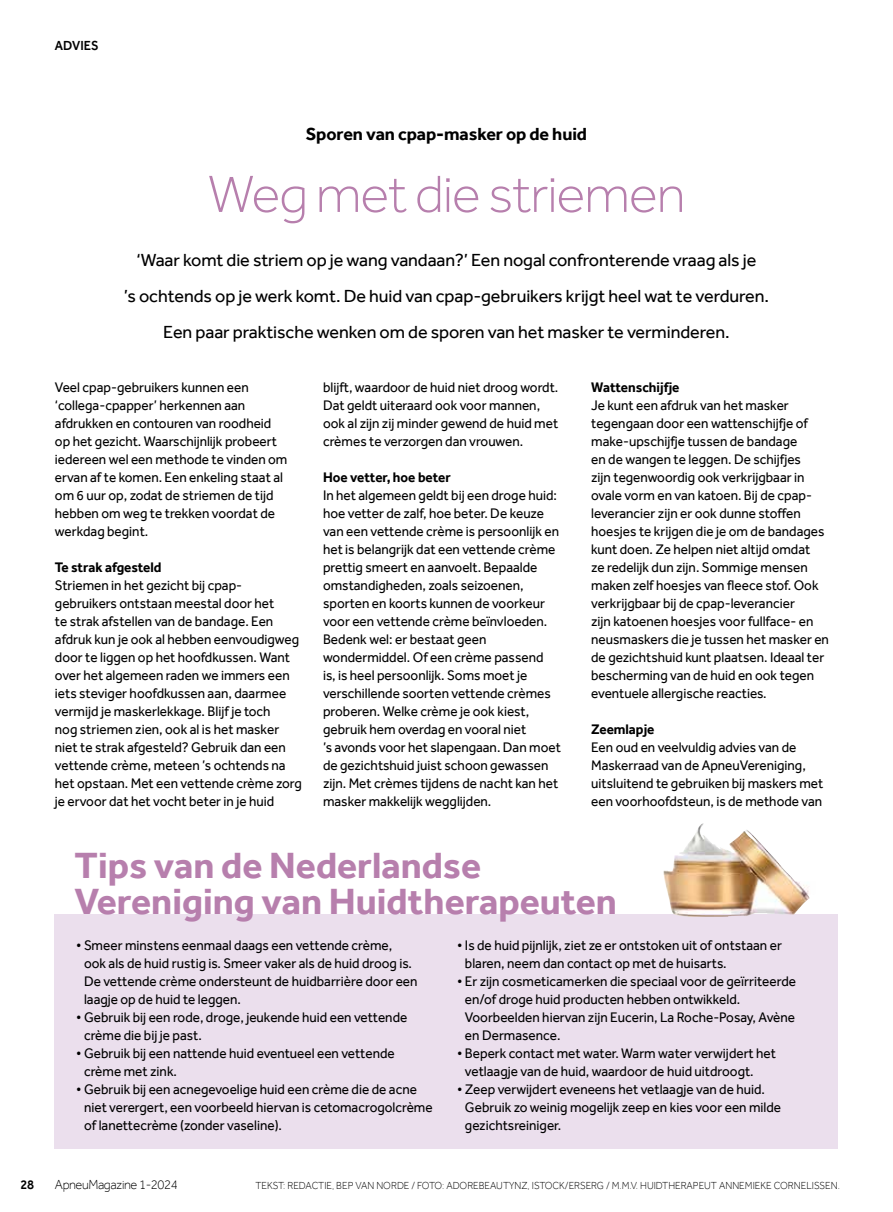
<style>
.page{position:relative;width:893px;height:1212px;background:#fff}
.page>*{position:absolute;margin:0;border:0;box-sizing:border-box;transform-origin:0 0}
.t1{font:300 54px "Effra";letter-spacing:-.02em;color:#b77fad}
.t2{font:700 37.5px/36px "Effra";color:#b77fad}
.t3{font:18px/36px "Effra";letter-spacing:-.005em;color:#000;text-align:center}
.t4{font:700 18px "Effra";letter-spacing:-.005em;color:#000}
.t5{font:14.25px/18px "Effra";color:#000;scale:.95 1}
.t6{font:700 14.25px "Effra";color:#000;scale:.95 1}
.t7{font:300 13.5px "Effra";letter-spacing:-.03em;color:#000;scale:.95 1}
.t8{font:500 13.5px "Effra";color:#000;scale:.95 1}
.t9{font:300 10.5px "Effra";color:#000;scale:.95 1}
</style>
<div class="page">
<div style="left:55px;top:914px;width:783px;height:234px;background:#ebdfed"></div>
<img style="left:663px;top:823px;width:147px;height:94px">
<p class="t8" style="left:55px;top:37px;width:48px">ADVIES</p>
<p class="t4" style="left:306px;top:123px;width:283px">Sporen van cpap-masker op de huid</p>
<h1 class="t1" style="left:208px;top:164px;width:479px">Weg met die striemen</h1>
<p class="t3" style="left:124px;top:242px;width:647px">‘Waar komt die striem op je wang vandaan?’ Een nogal confronterende vraag als je<br>’s ochtends op je werk komt. De huid van cpap-gebruikers krijgt heel wat te verduren.<br>Een paar praktische wenken om de sporen van het masker te verminderen.</p>
<p class="t5" style="left:55px;top:378px;width:246px">Veel cpap-gebruikers kunnen een ‘collega-cpapper’ herkennen aan afdrukken en contouren van roodheid op het gezicht. Waarschijnlijk probeert iedereen wel een methode te vinden om ervan af te komen. Een enkeling staat al om 6 uur op, zodat de striemen de tijd hebben om weg te trekken voordat de werkdag begint.</p>
<p class="t6" style="left:55px;top:558px;width:114px">Te strak afgesteld</p>
<p class="t5" style="left:55px;top:576px;width:261px">Striemen in het gezicht bij cpap&shy;gebruikers ontstaan meestal door het<br>te strak afstellen van de bandage. Een afdruk kun je ook al hebben eenvoudigweg door te liggen op het hoofdkussen. Want over het algemeen raden we immers een iets steviger hoofdkussen aan, daarmee vermijd je maskerlekkage. Blijf je toch<br>nog striemen zien, ook al is het masker niet te strak afgesteld? Gebruik dan een vettende crème, meteen ’s ochtends na het opstaan. Met een vettende crème zorg je ervoor dat het vocht beter in je huid</p>
<p class="t5" style="left:323px;top:378px;width:249px">blijft, waardoor de huid niet droog wordt.<br>Dat geldt uiteraard ook voor mannen, ook al zijn zij minder gewend de huid met crèmes te verzorgen dan vrouwen.</p>
<p class="t6" style="left:323px;top:468px;width:136px">Hoe vetter, hoe beter</p>
<p class="t5" style="left:323px;top:486px;width:252px">In het algemeen geldt bij een droge huid: hoe vetter de zalf, hoe beter. De keuze van een vettende crème is persoonlijk en het is belangrijk dat een vettende crème prettig smeert en aanvoelt. Bepaalde omstandigheden, zoals seizoenen, sporten en koorts kunnen de voorkeur voor een vettende crème beïnvloeden.<br>Bedenk wel: er bestaat geen wondermiddel. Of een crème passend<br>is, is heel persoonlijk. Soms moet je verschillende soorten vettende crèmes proberen. Welke crème je ook kiest, gebruik hem overdag en vooral niet<br>’s avonds voor het slapengaan. Dan moet de gezichtshuid juist schoon gewassen zijn. Met crèmes tijdens de nacht kan het masker makkelijk wegglijden.</p>
<p class="t6" style="left:591px;top:378px;width:94px">Wattenschijfje</p>
<p class="t5" style="left:591px;top:396px;width:252px">Je kunt een afdruk van het masker tegengaan door een wattenschijfje of make-upschijfje tussen de bandage<br>en de wangen te leggen. De schijfjes<br>zijn tegenwoordig ook verkrijgbaar in ovale vorm en van katoen. Bij de cpap&shy;leverancier zijn er ook dunne stoffen hoesjes te krijgen die je om de bandages kunt doen. Ze helpen niet altijd omdat<br>ze redelijk dun zijn. Sommige mensen maken zelf hoesjes van fleece stof. Ook verkrijgbaar bij de cpap-leverancier<br>zijn katoenen hoesjes voor fullface- en neusmaskers die je tussen het masker en de gezichtshuid kunt plaatsen. Ideaal ter bescherming van de huid en ook tegen eventuele allergische reacties.</p>
<p class="t6" style="left:591px;top:720px;width:68px">Zeemlapje</p>
<p class="t5" style="left:591px;top:738px;width:246px">Een oud en veelvuldig advies van de Maskerraad van de ApneuVereniging, uitsluitend te gebruiken bij maskers met een voorhoofdsteun, is de methode van</p>
<h2 class="t2" style="left:75px;top:847px;width:544px">Tips van de Nederlandse<br>Vereniging van Huidtherapeuten</h2>
<p class="t5" style="left:84px;top:936px;width:353px;text-indent:-8px">• Smeer minstens eenmaal daags een vettende crème, ook als de huid rustig is. Smeer vaker als de huid droog is.<br>De vettende crème ondersteunt de huidbarrière door een laagje op de huid te leggen.</p>
<p class="t5" style="left:84px;top:1008px;width:342px;text-indent:-8px">• Gebruik bij een rode, droge, jeukende huid een vettende crème die bij je past.</p>
<p class="t5" style="left:84px;top:1044px;width:329px;text-indent:-8px">• Gebruik bij een nattende huid eventueel een vettende crème met zink.</p>
<p class="t5" style="left:84px;top:1080px;width:369px;text-indent:-8px">• Gebruik bij een acnegevoelige huid een crème die de acne niet verergert, een voorbeeld hiervan is cetomacrogolcrème of lanettecrème (zonder vaseline).</p>
<p class="t5" style="left:465px;top:936px;width:335px;text-indent:-8px">• Is de huid pijnlijk, ziet ze er ontstoken uit of ontstaan er blaren, neem dan contact op met de huisarts.</p>
<p class="t5" style="left:465px;top:972px;width:350px;text-indent:-8px">• Er zijn cosmeticamerken die speciaal voor de geïrriteerde en/of droge huid producten hebben ontwikkeld.<br>Voorbeelden hiervan zijn Eucerin, La Roche-Posay, Avène en Dermasence.</p>
<p class="t5" style="left:465px;top:1044px;width:329px;text-indent:-8px">• Beperk contact met water. Warm water verwijdert het vetlaagje van de huid, waardoor de huid uitdroogt.</p>
<p class="t5" style="left:465px;top:1080px;width:334px;text-indent:-8px">• Zeep verwijdert eveneens het vetlaagje van de huid.<br>Gebruik zo weinig mogelijk zeep en kies voor een milde gezichtsreiniger.</p>
<p class="t8" style="left:21px;top:1176px;width:16px">28</p>
<p class="t7" style="left:55px;top:1176px;width:131px">ApneuMagazine 1-2024</p>
<p class="t9" style="left:255px;top:1179px;width:617px">TEKST: REDACTIE, BEP VAN NORDE / FOTO: ADOREBEAUTYNZ, ISTOCK/ERSERG / M.M.V. HUIDTHERAPEUT ANNEMIEKE CORNELISSEN.</p>
</div>
